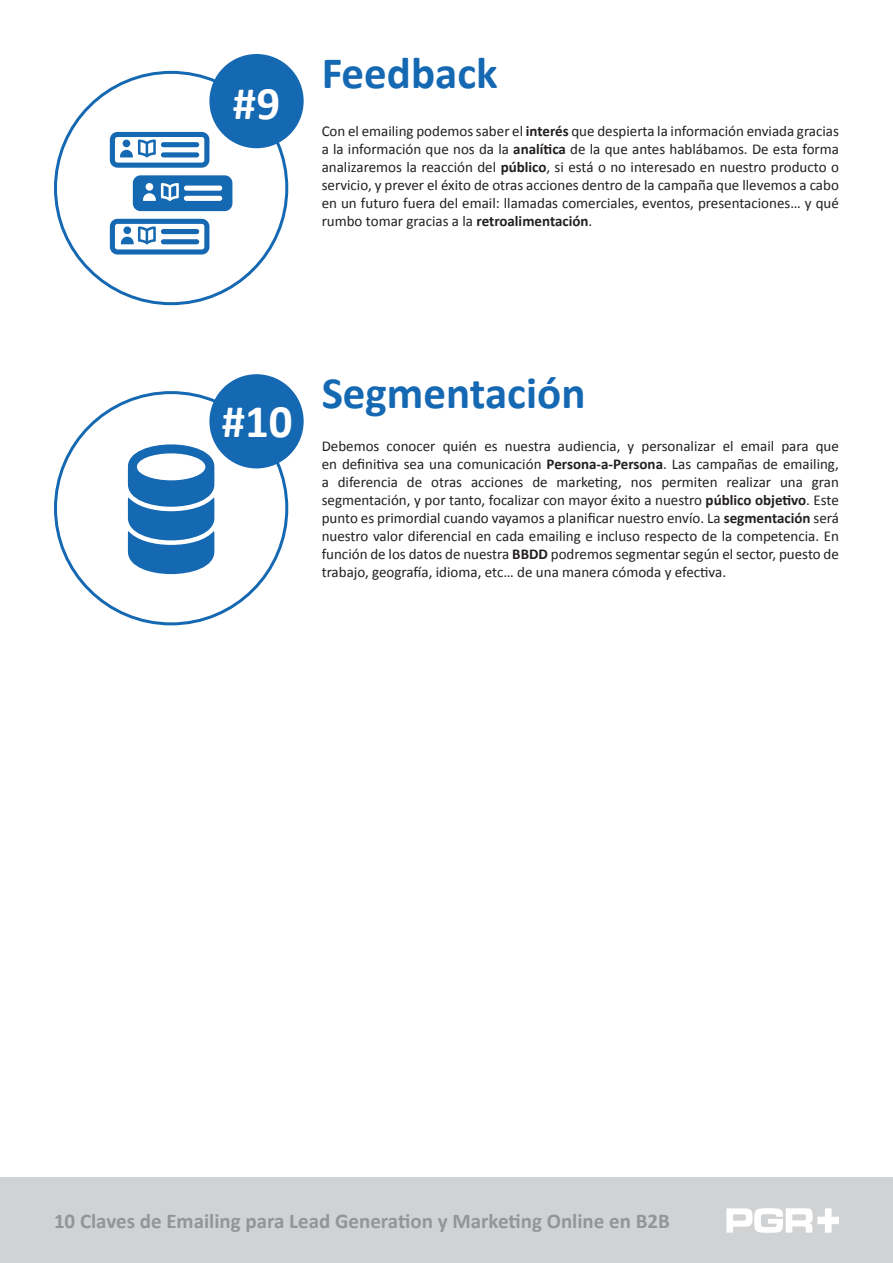
<style>
.page{position:relative;width:893px;height:1263px;background:#fff}
.page>*{position:absolute;margin:0;border:0;box-sizing:border-box;transform-origin:0 0}
.t1{font:700 46.95px "Calibri";color:#fff}
.t2{font:700 45px "Calibri";color:#1568b2}
.t3{font:700 21px "Calibri";color:#939598}
.t4{font:15px/18px "Calibri";color:#231f20;text-align:justify}
.s1{font-weight:700}
</style>
<div class="page">
<div style="left:0;top:1178px;width:893px;height:85px;background:#d1d2d4"></div>
<svg style="left:726px;top:1208px;width:113px;height:25px"></svg>
<div style="left:209px;top:54px;width:95px;height:94px;background:#1568b2;border-radius:50%"></div>
<div style="left:209px;top:374px;width:95px;height:94px;background:#1568b2;border-radius:50%"></div>
<svg style="left:128px;top:444px;width:86px;height:130px"></svg>
<svg style="left:133px;top:175px;width:99px;height:36px"></svg>
<svg style="left:110px;top:132px;width:99px;height:36px"></svg>
<svg style="left:110px;top:219px;width:99px;height:36px"></svg>
<p class="t1" style="left:233px;top:73px;width:49px">#9</p>
<p class="t2" style="left:322px;top:44px;width:178px">Feedback</p>
<p class="t4" style="left:322px;top:122px;width:519px">Con el emailing podemos saber el <span class="s1">interés</span> que despierta la información enviada gracias a la información que nos da la <span class="s1">analítica</span> de la que antes hablábamos. De esta forma analizaremos la reacción del <span class="s1">público</span>, si está o no interesado en nuestro producto o servicio, y prever el éxito de otras acciones dentro de la campaña que llevemos a cabo en un futuro fuera del email: llamadas comerciales, eventos, presentaciones… y qué rumbo tomar gracias a la <span class="s1">retroalimentación</span>.</p>
<p class="t1" style="left:222px;top:391px;width:72px">#10</p>
<p class="t2" style="left:322px;top:364px;width:265px">Segmentación</p>
<p class="t4" style="left:322px;top:437px;width:519px">Debemos conocer quién es nuestra audiencia, y personalizar el email para que en definitiva sea una comunicación <span class="s1">Persona-a-Persona</span>. Las campañas de emailing, a diferencia de otras acciones de marketing, nos permiten realizar una gran segmentación, y por tanto, focalizar con mayor éxito a nuestro <span class="s1">público objetivo</span>. Este punto es primordial cuando vayamos a planificar nuestro envío. La <span class="s1">segmentación</span> será nuestro valor diferencial en cada emailing e incluso respecto de la competencia. En función de los datos de nuestra <span class="s1">BBDD</span> podremos segmentar según el sector, puesto de trabajo, geografía, idioma, etc… de una manera cómoda y efectiva.</p>
<h3 class="t3" style="left:54px;top:1208px;width:617px">10 Claves de Emailing para Lead Generation y Marketing Online en B2B</h3>
</div>
